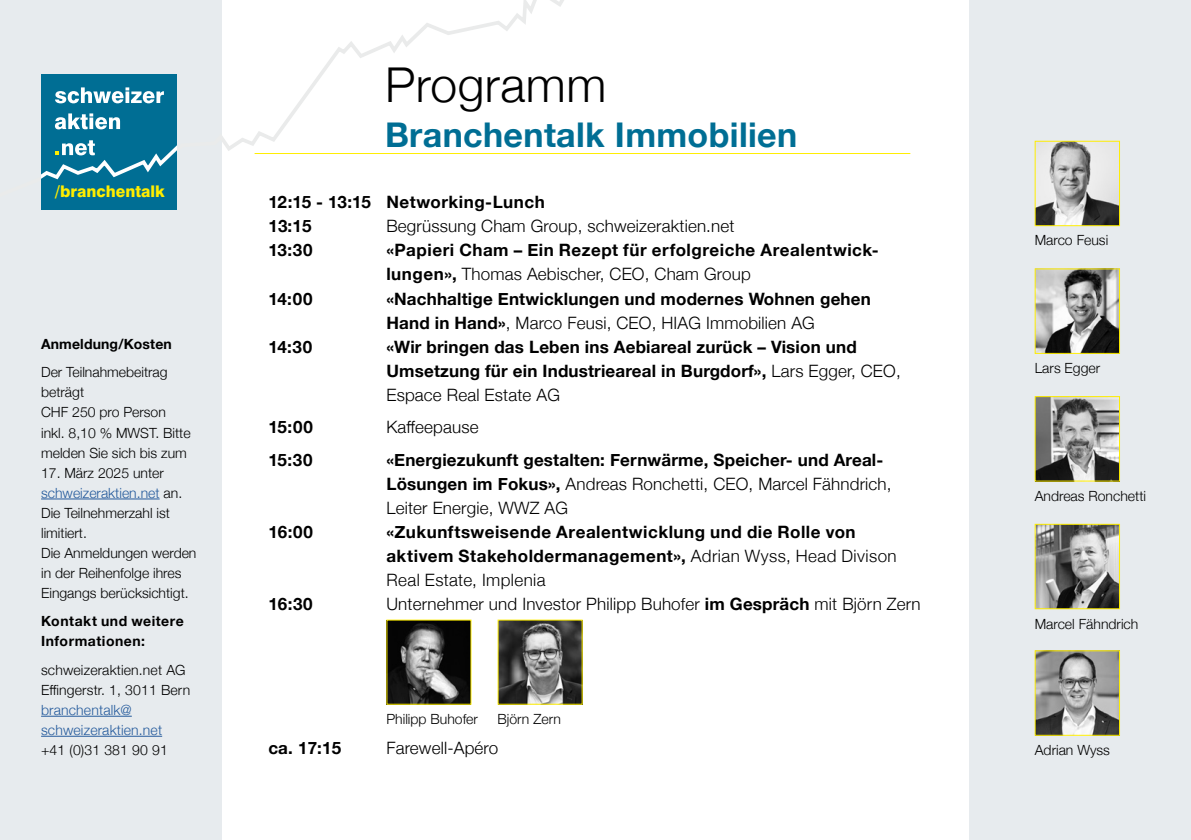
<style>
.page{position:relative;width:1191px;height:840px;background:#fff}
.page>*{position:absolute;margin:0;border:0;box-sizing:border-box;transform-origin:0 0}
.t1{font:300 48px "Helvetica Neue";letter-spacing:.01em;color:#000}
.t2{font:700 34px "Helvetica Neue";letter-spacing:.01em;color:#006e94}
.t3{font:700 17px/24px "Helvetica Neue";letter-spacing:.01em;color:#000}
.t4{font:700 17px/24px "Helvetica Neue";letter-spacing:.03em;color:#000}
.t5{font:300 17px "Helvetica Neue";letter-spacing:.01em;color:#000}
.t6{font:800 16px "Swiss 721 BT";color:#ffed00}
.t7{font:300 14px/20px "Helvetica Neue";color:#000}
.t8{font:300 14px/20px "Helvetica Neue";letter-spacing:.01em;color:#245a9c}
.t9{font:700 14px/20px "Helvetica Neue";letter-spacing:.035em;color:#000}
.t10{font:700 14px "Helvetica Neue";letter-spacing:.01em;color:#000}
.s1{color:#245a9c}
.s2{font-weight:300}
.s3{font-weight:700}
</style>
<div class="page">
<div style="left:0;top:0;width:221px;height:839px;background:#e7ebee"></div>
<svg style="left:221px;top:0;width:343px;height:221px"></svg>
<div style="left:969px;top:0;width:222px;height:839px;background:#e7ebee"></div>
<div style="left:41px;top:74px;width:136px;height:136px;background:#006e94"></div>
<svg style="left:41px;top:140px;width:136px;height:40px"></svg>
<svg style="left:55px;top:113px;width:65px;height:16px"></svg>
<svg style="left:55px;top:87px;width:109px;height:16px"></svg>
<hr style="left:255px;top:153px;width:655px;height:1px;background:#fe0">
<hr style="left:41px;top:498px;width:119px;height:1px;background:#245a9c">
<hr style="left:41px;top:715px;width:91px;height:1px;background:#245a9c">
<hr style="left:41px;top:735px;width:121px;height:1px;background:#245a9c">
<img style="left:1036px;top:143px;width:81px;height:81px">
<div style="left:1034px;top:141px;width:85px;height:85px;border:1px solid #fe0"></div>
<img style="left:1036px;top:270px;width:81px;height:81px">
<img style="left:1036px;top:398px;width:81px;height:81px">
<div style="left:1034px;top:396px;width:85px;height:85px;border:1px solid #fe0"></div>
<img style="left:1036px;top:525px;width:81px;height:81px">
<div style="left:1034px;top:523px;width:85px;height:85px;border:1px solid #fe0"></div>
<img style="left:1036px;top:652px;width:81px;height:81px">
<div style="left:1034px;top:650px;width:85px;height:85px;border:1px solid #fe0"></div>
<img style="left:388px;top:621px;width:81px;height:81px">
<img style="left:499px;top:621px;width:81px;height:81px">
<p class="t6" style="left:55px;top:182px;width:111px">/branchentalk</p>
<p class="t10" style="left:41px;top:333px;width:132px">Anmeldung/Kosten</p>
<p class="t7" style="left:41px;top:361px;width:151px">Der Teilnahmebeitrag beträgt<br>CHF 250 pro Person inkl. 8,10 % MWST. Bitte melden Sie sich bis zum</p>
<p class="t7" style="left:41px;top:461px;width:157px">17. März 2025 unter <span class="s1">schweizeraktien.net</span> an.<br>Die Teilnehmerzahl ist limitiert.<br>Die Anmeldungen werden in der Reihenfolge ihres<br>Eingangs berücksichtigt.</p>
<p class="t9" style="left:41px;top:611px;width:144px">Kontakt und weitere<br>Informationen:</p>
<p class="t7" style="left:41px;top:658px;width:151px">schweizeraktien.net AG<br>Effingerstr. 1, 3011 Bern</p>
<p class="t8" style="left:41px;top:698px;width:123px">branchentalk@ schweizeraktien.net</p>
<p class="t7" style="left:41px;top:738px;width:128px">+41 (0)31 381 90 91</p>
<h1 class="t1" style="left:385px;top:46px;width:223px">Programm</h1>
<h2 class="t2" style="left:385px;top:108px;width:414px">Branchentalk Immobilien</h2>
<p class="t3" style="left:268px;top:191px;width:278px">12:15 - 13:15 Networking-Lunch<br>13:15</p>
<p class="t5" style="left:386px;top:212px;width:350px">Begrüssung Cham Group, schweizeraktien.net</p>
<p class="t3" style="left:268px;top:239px;width:46px">13:30</p>
<p class="t4" style="left:386px;top:239px;width:492px">«Papieri Cham – Ein Rezept für erfolgreiche Arealentwick&shy;lungen», <span class="s2">Thomas Aebischer, CEO, Cham Group</span></p>
<p class="t3" style="left:268px;top:287px;width:46px">14:00</p>
<p class="t3" style="left:386px;top:287px;width:486px">«Nachhaltige Entwicklungen und modernes Wohnen gehen<br>Hand in Hand»<span class="s2">, Marco Feusi, CEO, HIAG Immobilien AG</span></p>
<p class="t3" style="left:268px;top:335px;width:45px">14:30</p>
<p class="t3" style="left:386px;top:335px;width:516px">«Wir bringen das Leben ins Aebiareal zurück – Vision und<br>Umsetzung für ein Industrieareal in Burgdorf», <span class="s2">Lars Egger, CEO,<br>Espace Real Estate AG</span></p>
<p class="t3" style="left:268px;top:415px;width:46px">15:00</p>
<p class="t5" style="left:386px;top:413px;width:94px">Kaffeepause</p>
<p class="t3" style="left:268px;top:448px;width:46px">15:30</p>
<p class="t3" style="left:386px;top:448px;width:507px">«Energiezukunft gestalten: Fernwärme, Speicher- und Areal-<br>Lösungen im Fokus», <span class="s2">Andreas Ronchetti, CEO, Marcel Fähndrich,<br>Leiter Energie, WWZ AG</span></p>
<p class="t3" style="left:268px;top:520px;width:46px">16:00</p>
<p class="t4" style="left:386px;top:520px;width:512px">«Zukunftsweisende Arealentwicklung und die Rolle von aktivem Stakeholdermanagement», <span class="s2">Adrian Wyss, Head Divison<br>Real Estate, Implenia</span></p>
<p class="t3" style="left:268px;top:592px;width:46px">16:30</p>
<p class="t5" style="left:386px;top:589px;width:536px">Unternehmer und Investor Philipp Buhofer <span class="s3">im Gespräch</span> mit Björn Zern</p>
<p class="t7" style="left:386px;top:707px;width:93px">Philipp Buhofer</p>
<p class="t7" style="left:497px;top:707px;width:65px">Björn Zern</p>
<p class="t3" style="left:268px;top:736px;width:74px">ca. 17:15</p>
<p class="t5" style="left:386px;top:733px;width:113px">Farewell-Apéro</p>
<p class="t7" style="left:1034px;top:229px;width:75px">Marco Feusi</p>
<p class="t7" style="left:1034px;top:357px;width:67px">Lars Egger</p>
<p class="t7" style="left:1034px;top:484px;width:113px">Andreas Ronchetti</p>
<p class="t7" style="left:1034px;top:612px;width:105px">Marcel Fähndrich</p>
<p class="t7" style="left:1034px;top:738px;width:77px">Adrian Wyss</p>
</div>
